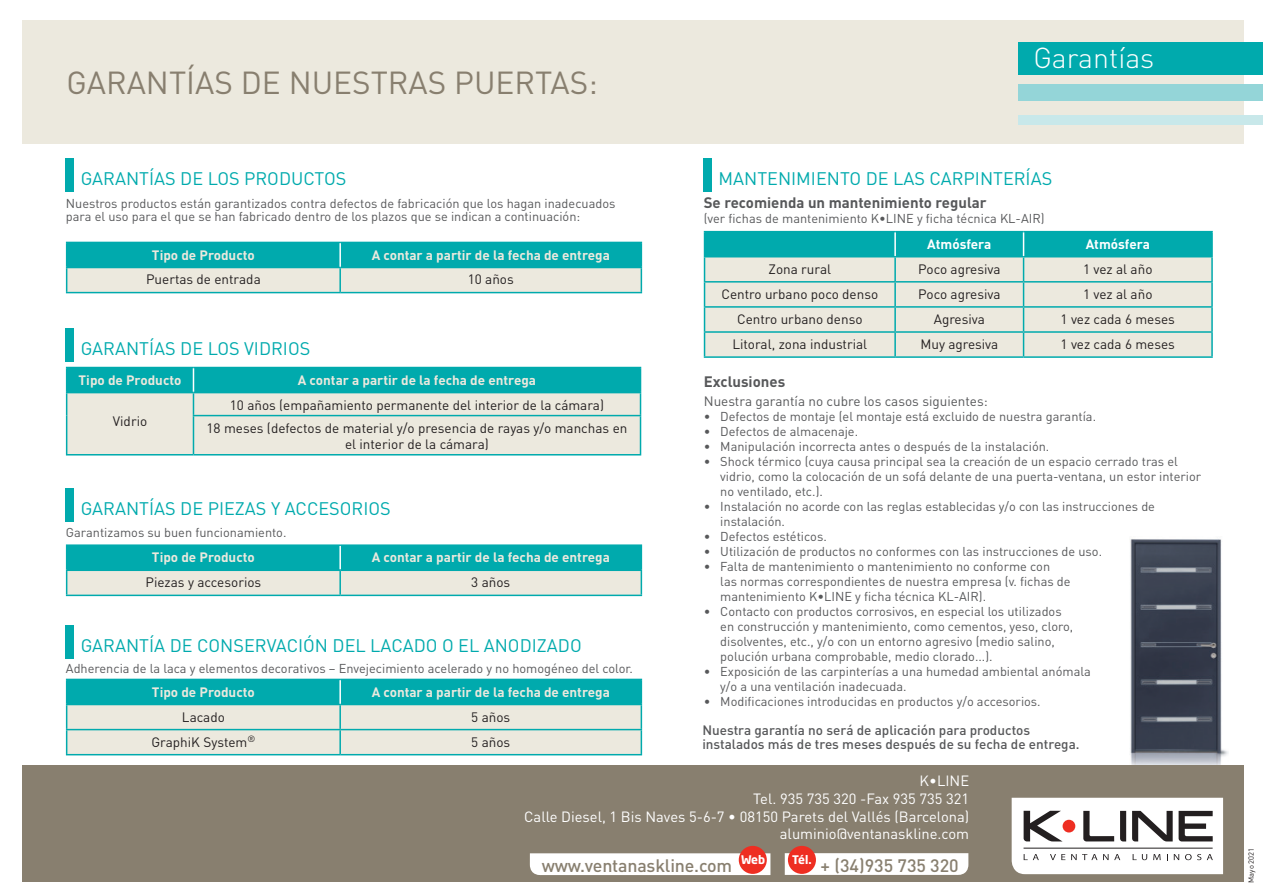
<style>
.page{position:relative;width:1263px;height:893px;background:#fff}
.page>*{position:absolute;margin:0;border:0;box-sizing:border-box;transform-origin:0 0}
.t1{font:31.5px "DIN";color:#887f6f}
.t2{font:300 28.5px "DIN";color:#fff}
.t3{font:18px "DIN";color:#00aaad}
.t4{font:500 17.85px "DIN";letter-spacing:-.01em;color:#887f6f}
.t5{font:700 15px "DIN";color:#57585a}
.t6{font:14.7px "DIN";color:#fff}
.t7{font:13.5px/16.2px "DIN";color:#231f20;text-align:center}
.t8{font:700 13.5px "DIN";color:#ece9de}
.t9{font:500 13.5px/13.5px "DIN";color:#57585a}
.t10{font:13.5px "DIN";color:#57585a}
.t11{font:700 13.5px "DIN";color:#fff}
.t12{font:12.75px/15px "DIN";color:#57585a}
.t13{font:700 11.7px "Neo Sans Std";letter-spacing:-.01em;color:#fff}
.t14{font:7.5px "DIN";color:#231f20}
</style>
<div class="page">
<img style="left:1130px;top:539px;width:98px;height:226px">
<div style="left:23px;top:21px;width:1221px;height:123px;background:#ece9de"></div>
<div style="left:23px;top:765px;width:1221px;height:117px;background:#887f6f"></div>
<div style="left:1018px;top:42px;width:244px;height:32px;background:#00aaad"></div>
<div style="left:1018px;top:84px;width:244px;height:17px;background:#94d5d8"></div>
<div style="left:1018px;top:116px;width:244px;height:9px;background:#c8e8ea"></div>
<div style="left:65px;top:158px;width:9px;height:34px;background:#00aaad"></div>
<div style="left:703px;top:158px;width:8px;height:34px;background:#00aaad"></div>
<div style="left:65px;top:328px;width:9px;height:34px;background:#00aaad"></div>
<div style="left:65px;top:488px;width:9px;height:34px;background:#00aaad"></div>
<div style="left:65px;top:625px;width:9px;height:34px;background:#00aaad"></div>
<svg style="left:66px;top:242px;width:576px;height:51px;background:#6ec7c3"></svg>
<hr style="left:66px;top:267px;width:274px;height:1px;background:#00aaad">
<hr style="left:340px;top:267px;width:302px;height:1px;background:#00aaad">
<hr style="left:339px;top:243px;width:2px;height:24px;background:#fff">
<hr style="left:66px;top:544px;width:274px;height:2px;background:#00aaad">
<hr style="left:340px;top:544px;width:302px;height:2px;background:#00aaad">
<svg style="left:66px;top:545px;width:576px;height:50px;background:#6ec7c4"></svg>
<hr style="left:66px;top:595px;width:274px;height:1px;background:#00aaad">
<hr style="left:340px;top:595px;width:302px;height:1px;background:#00aaad">
<hr style="left:704px;top:231px;width:191px;height:1px;background:#00aaad">
<hr style="left:895px;top:231px;width:128px;height:1px;background:#00aaad">
<hr style="left:1023px;top:231px;width:190px;height:1px;background:#00aaad">
<hr style="left:1211px;top:232px;width:2px;height:24px;background:#00aaad">
<hr style="left:1023px;top:256px;width:190px;height:1px;background:#00aaad">
<hr style="left:1211px;top:257px;width:2px;height:24px;background:#00aaad">
<hr style="left:1023px;top:281px;width:190px;height:2px;background:#00aaad">
<hr style="left:1211px;top:283px;width:2px;height:23px;background:#00aaad">
<hr style="left:1023px;top:306px;width:190px;height:2px;background:#00aaad">
<hr style="left:1211px;top:308px;width:2px;height:23px;background:#00aaad">
<hr style="left:1023px;top:331px;width:190px;height:2px;background:#00aaad">
<hr style="left:1211px;top:333px;width:2px;height:23px;background:#00aaad">
<hr style="left:704px;top:356px;width:191px;height:2px;background:#00aaad">
<hr style="left:895px;top:356px;width:128px;height:2px;background:#00aaad">
<hr style="left:1023px;top:356px;width:190px;height:2px;background:#00aaad">
<svg style="left:704px;top:232px;width:508px;height:124px;background:#b1d9d1"></svg>
<svg style="left:66px;top:367px;width:575px;height:88px;background:#a1d5ce"></svg>
<hr style="left:193px;top:415px;width:448px;height:1px;background:#00aaad">
<hr style="left:193px;top:416px;width:1px;height:38px;background:#00aaad">
<hr style="left:640px;top:416px;width:1px;height:38px;background:#00aaad">
<hr style="left:193px;top:454px;width:448px;height:1px;background:#00aaad">
<svg style="left:785px;top:853px;width:183px;height:22px;background:#fcfcfc"></svg>
<svg style="left:530px;top:853px;width:240px;height:23px;background:#f7f6f5"></svg>
<div style="left:788px;top:846px;width:28px;height:28px;background:#ee2e22;border-radius:50%"></div>
<div style="left:739px;top:846px;width:28px;height:28px;background:#ee2e22;border-radius:50%"></div>
<svg style="left:66px;top:679px;width:576px;height:76px;background:#93d1cb"></svg>
<hr style="left:66px;top:704px;width:274px;height:1px;background:#00aaad">
<hr style="left:340px;top:704px;width:302px;height:1px;background:#00aaad">
<hr style="left:339px;top:680px;width:2px;height:24px;background:#fff">
<svg style="left:1012px;top:798px;width:211px;height:76px;background:#dad8d8"></svg>
<p class="t1" style="left:67px;top:63px;width:533px">GARANTÍAS DE NUESTRAS PUERTAS:</p>
<p class="t2" style="left:1033px;top:41px;width:122px">Garantías</p>
<p class="t3" style="left:81px;top:167px;width:267px">GARANTÍAS DE LOS PRODUCTOS</p>
<p class="t3" style="left:718px;top:167px;width:335px">MANTENIMIENTO DE LAS CARPINTERÍAS</p>
<p class="t12" style="left:66px;top:196px;width:551px;line-height:13.5px">Nuestros productos están garantizados contra defectos de fabricación que los hagan inadecuados para el uso para el que se han fabricado dentro de los plazos que se indican a continuación:</p>
<p class="t5" style="left:704px;top:192px;width:284px">Se recomienda un mantenimiento regular</p>
<p class="t12" style="left:704px;top:210px;width:342px">(ver fichas de mantenimiento K•LINE y ficha técnica KL-AIR)</p>
<p class="t8" style="left:152px;top:246px;width:104px">Tipo de Producto</p>
<p class="t8" style="left:372px;top:246px;width:240px">A contar a partir de la fecha de entrega</p>
<p class="t7" style="left:146px;top:271px;width:116px">Puertas de entrada</p>
<p class="t7" style="left:468px;top:271px;width:47px">10 años</p>
<p class="t3" style="left:81px;top:337px;width:231px">GARANTÍAS DE LOS VIDRIOS</p>
<p class="t8" style="left:79px;top:371px;width:104px">Tipo de Producto</p>
<p class="t8" style="left:298px;top:371px;width:240px">A contar a partir de la fecha de entrega</p>
<p class="t7" style="left:113px;top:413px;width:36px">Vidrio</p>
<p class="t7" style="left:230px;top:396px;width:376px">10 años (empañamiento permanente del interior de la cámara)</p>
<p class="t7" style="left:207px;top:419px;width:422px">18 meses (defectos de material y/o presencia de rayas y/o manchas en el interior de la cámara)</p>
<p class="t3" style="left:81px;top:497px;width:311px">GARANTÍAS DE PIEZAS Y ACCESORIOS</p>
<p class="t12" style="left:66px;top:525px;width:222px">Garantizamos su buen funcionamiento.</p>
<p class="t8" style="left:152px;top:549px;width:104px">Tipo de Producto</p>
<p class="t8" style="left:372px;top:549px;width:240px">A contar a partir de la fecha de entrega</p>
<p class="t7" style="left:146px;top:574px;width:117px">Piezas y accesorios</p>
<p class="t7" style="left:471px;top:574px;width:40px">3 años</p>
<p class="t3" style="left:81px;top:634px;width:502px">GARANTÍA DE CONSERVACIÓN DEL LACADO O EL ANODIZADO</p>
<p class="t12" style="left:66px;top:660px;width:568px">Adherencia de la laca y elementos decorativos – Envejecimiento acelerado y no homogéneo del color.</p>
<p class="t8" style="left:152px;top:683px;width:104px">Tipo de Producto</p>
<p class="t8" style="left:372px;top:683px;width:240px">A contar a partir de la fecha de entrega</p>
<p class="t7" style="left:182px;top:708px;width:44px">Lacado</p>
<p class="t7" style="left:471px;top:708px;width:40px">5 años</p>
<p class="t7" style="left:152px;top:733px;width:105px">GraphiK System<sup>®</sup></p>
<p class="t7" style="left:471px;top:733px;width:40px">5 años</p>
<p class="t11" style="left:927px;top:235px;width:66px">Atmósfera</p>
<p class="t11" style="left:1086px;top:235px;width:66px">Atmósfera</p>
<p class="t7" style="left:768px;top:260px;width:64px">Zona rural</p>
<p class="t7" style="left:918px;top:260px;width:84px">Poco agresiva</p>
<p class="t7" style="left:1083px;top:260px;width:71px">1 vez al año</p>
<p class="t7" style="left:721px;top:286px;width:158px">Centro urbano poco denso</p>
<p class="t7" style="left:918px;top:286px;width:84px">Poco agresiva</p>
<p class="t7" style="left:1083px;top:286px;width:71px">1 vez al año</p>
<p class="t7" style="left:737px;top:311px;width:127px">Centro urbano denso</p>
<p class="t7" style="left:934px;top:311px;width:53px">Agresiva</p>
<p class="t7" style="left:1060px;top:311px;width:116px">1 vez cada 6 meses</p>
<p class="t7" style="left:732px;top:336px;width:136px">Litoral, zona industrial</p>
<p class="t7" style="left:920px;top:336px;width:79px">Muy agresiva</p>
<p class="t7" style="left:1060px;top:336px;width:116px">1 vez cada 6 meses</p>
<p class="t5" style="left:704px;top:371px;width:83px">Exclusiones</p>
<p class="t10" style="left:704px;top:393px;width:285px">Nuestra garantía no cubre los casos siguientes:</p>
<p class="t12" style="left:704px;top:409px;width:394px">• Defectos de montaje (el montaje está excluido de nuestra garantía.</p>
<p class="t12" style="left:704px;top:424px;width:156px">• Defectos de almacenaje.</p>
<p class="t12" style="left:704px;top:439px;width:347px">• Manipulación incorrecta antes o después de la instalación.</p>
<p class="t12" style="left:720px;top:454px;width:482px;text-indent:-16px">• Shock térmico (cuya causa principal sea la creación de un espacio cerrado tras el vidrio, como la colocación de un sofá delante de una puerta-ventana, un estor interior no ventilado, etc.).</p>
<p class="t12" style="left:720px;top:499px;width:436px;text-indent:-16px">• Instalación no acorde con las reglas establecidas y/o con las instrucciones de instalación.</p>
<p class="t12" style="left:704px;top:529px;width:124px">• Defectos estéticos.</p>
<p class="t12" style="left:704px;top:544px;width:400px">• Utilización de productos no conformes con las instrucciones de uso.</p>
<p class="t12" style="left:720px;top:559px;width:352px;text-indent:-16px">• Falta de mantenimiento o mantenimiento no conforme con<br>las normas correspondientes de nuestra empresa (v. fichas de mantenimiento K•LINE y ficha técnica KL-AIR).</p>
<p class="t12" style="left:720px;top:604px;width:354px;text-indent:-16px">• Contacto con productos corrosivos, en especial los utilizados en construcción y mantenimiento, como cementos, yeso, cloro, disolventes, etc., y/o con un entorno agresivo (medio salino, polución urbana comprobable, medio clorado...).</p>
<p class="t12" style="left:720px;top:664px;width:372px;text-indent:-16px">• Exposición de las carpinterías a una humedad ambiental anómala y/o a una ventilación inadecuada.</p>
<p class="t12" style="left:704px;top:694px;width:338px">• Modificaciones introducidas en productos y/o accesorios.</p>
<p class="t9" style="left:702px;top:723px;width:379px">Nuestra garantía no será de aplicación para productos instalados más de tres meses después de su fecha de entrega.</p>
<p class="t6" style="left:920px;top:772px;width:51px">K•LINE</p>
<p class="t6" style="left:753px;top:790px;width:217px">Tel. 935 735 320 -Fax 935 735 321</p>
<p class="t6" style="left:524px;top:807px;width:446px">Calle Diesel, 1 Bis Naves 5-6-7 • 08150 Parets del Vallés (Barcelona)</p>
<p class="t6" style="left:780px;top:825px;width:191px">aluminio@ventanaskline.com</p>
<p class="t4" style="left:820px;top:854px;width:140px">+ (34)935 735 320</p>
<p class="t13" style="left:741px;top:852px;width:26px">Web</p>
<p class="t13" style="left:792px;top:852px;width:21px">Tél.</p>
<p class="t4" style="left:542px;top:854px;width:192px">www.ventanaskline.com</p>
<p class="t14" style="left:1246px;top:883px;width:36px;rotate:-90deg">Mayo 2021</p>
</div>
